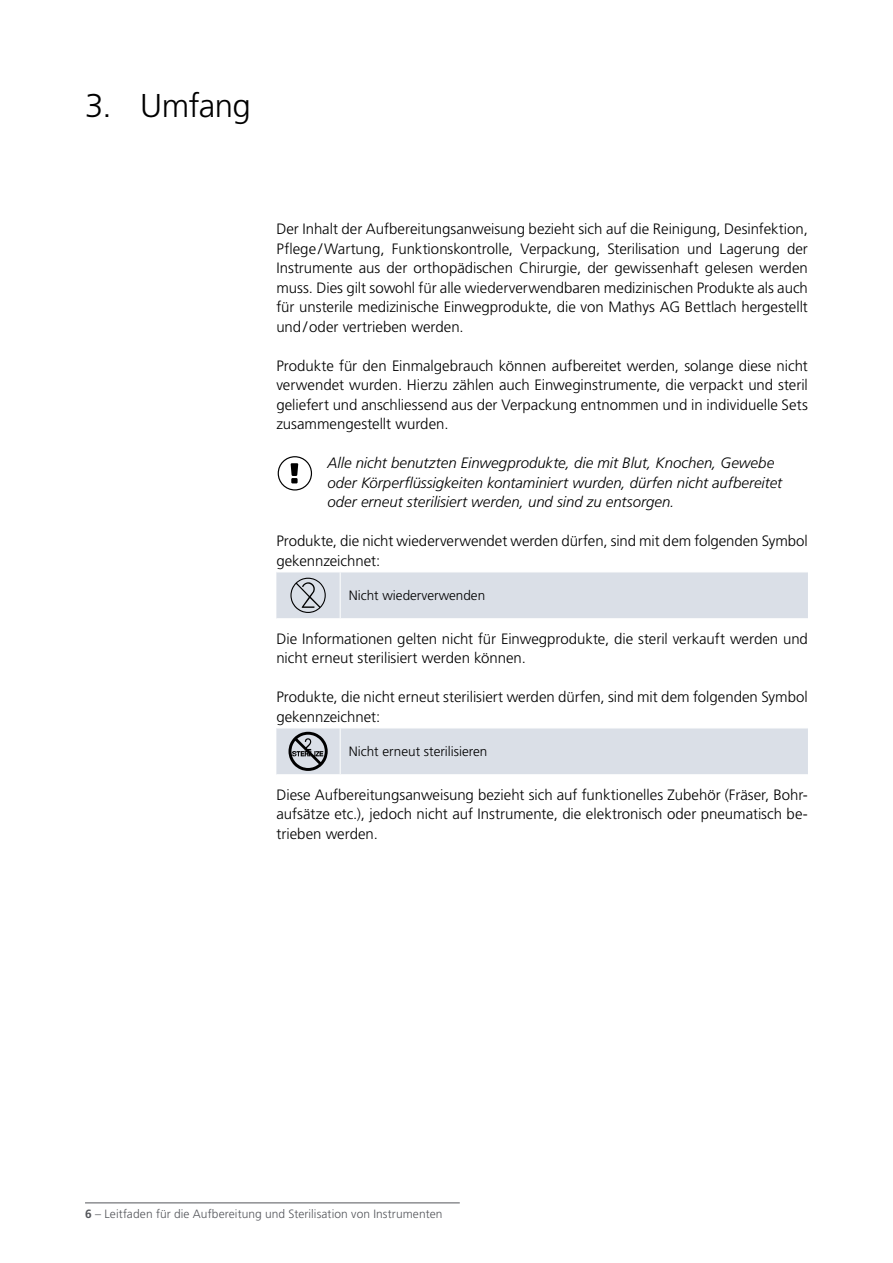
<style>
.page{position:relative;width:893px;height:1263px;background:#fff}
.page>*{position:absolute;margin:0;border:0;box-sizing:border-box;transform-origin:0 0}
.t1{font:300 33px "Frutiger LT Pro";letter-spacing:-.015em;color:#000}
.t2{font:300 15px/19.5px "Frutiger LT Pro";color:#000;text-align:justify}
.t3{font:italic 300 15px/19.5px "Frutiger LT Pro";color:#000}
.t4{font:300 13.5px "Frutiger LT Pro";color:#000}
.t5{font:300 12px "Frutiger LT Pro";letter-spacing:.005em;color:#54565b}
.s1{font-weight:700}
</style>
<div class="page">
<hr style="left:85px;top:1202px;width:375px;height:1px;background:#54565b">
<div style="left:276px;top:572px;width:532px;height:46px;background:#dadfe7"></div>
<div style="left:276px;top:728px;width:532px;height:46px;background:#dadfe7"></div>
<div style="left:278px;top:456px;width:34px;height:34px;border:1px solid #000;border-radius:50%"></div>
<svg style="left:291px;top:463px;width:7px;height:20px"></svg>
<h1 class="t1" style="left:85px;top:86px;width:167px">3. Umfang</h1>
<p class="t2" style="left:276px;top:219px;width:533px">Der Inhalt der Aufbereitungsanweisung bezieht sich auf die Reinigung, Desinfektion, Pflege/Wartung, Funktionskontrolle, Verpackung, Sterilisation und Lagerung der Instrumente aus der orthopädischen Chirurgie, der gewissenhaft gelesen werden muss. Dies gilt sowohl für alle wiederverwendbaren medizinischen Produkte als auch für unsterile medizinische Einwegprodukte, die von Mathys AG Bettlach hergestellt und/oder vertrieben werden.</p>
<p class="t2" style="left:276px;top:356px;width:533px">Produkte für den Einmalgebrauch können aufbereitet werden, solange diese nicht verwendet wurden. Hierzu zählen auch Einweginstrumente, die verpackt und steril geliefert und anschliessend aus der Verpackung entnommen und in individuelle Sets zusammengestellt wurden.</p>
<p class="t3" style="left:327px;top:453px;width:456px">Alle nicht benutzten Einwegprodukte, die mit Blut, Knochen, Gewebe oder Körperflüssigkeiten kontaminiert wurden, dürfen nicht aufbereitet oder erneut sterilisiert werden, und sind zu entsorgen.</p>
<p class="t2" style="left:276px;top:531px;width:533px">Produkte, die nicht wiederverwendet werden dürfen, sind mit dem folgenden Symbol gekennzeichnet:</p>
<p class="t4" style="left:349px;top:588px;width:138px">Nicht wiederverwenden</p>
<p class="t2" style="left:276px;top:629px;width:533px">Die Informationen gelten nicht für Einwegprodukte, die steril verkauft werden und nicht erneut sterilisiert werden können.</p>
<p class="t2" style="left:276px;top:687px;width:533px">Produkte, die nicht erneut sterilisiert werden dürfen, sind mit dem folgenden Symbol gekennzeichnet:</p>
<p class="t4" style="left:349px;top:744px;width:140px">Nicht erneut sterilisieren</p>
<p class="t2" style="left:276px;top:785px;width:533px">Diese Aufbereitungsanweisung bezieht sich auf funktionelles Zubehör (Fräser, Bohr&shy;aufsätze etc.), jedoch nicht auf Instrumente, die elektronisch oder pneumatisch be&shy;trieben werden.</p>
<p class="t5" style="left:85px;top:1207px;width:359px"><span class="s1">6</span> – Leitfaden für die Aufbereitung und Sterilisation von Instrumenten</p>
</div>
